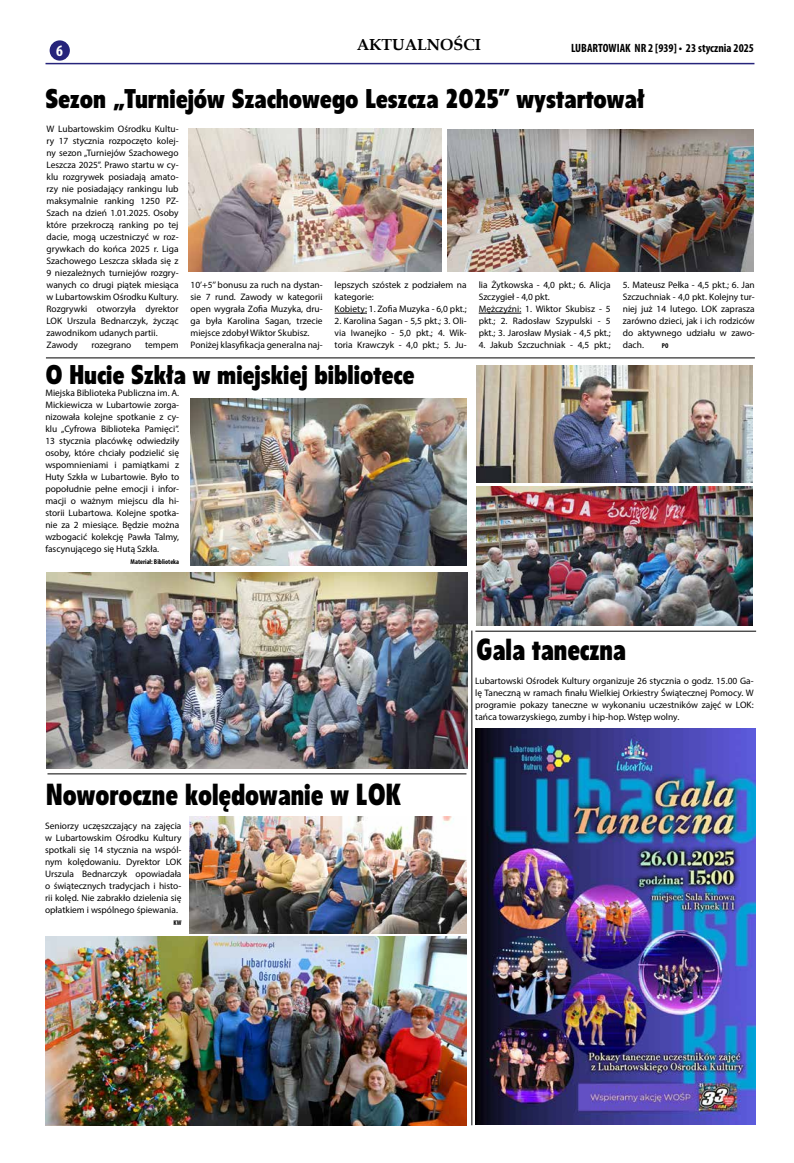
<style>
.page{position:relative;width:794px;height:1163px;background:#fff}
.page>*{position:absolute;margin:0;border:0;box-sizing:border-box;transform-origin:0 0}
.t1{font:29.3px "EFN Olivea OT";color:#000;scale:.9 1}
.t2{font:26.1px "EFN Olivea OT";color:#000}
.t3{font:700 16px "Book Antiqua";color:#000}
.t4{font:700 condensed 16px "Myriad Pro";color:#fff}
.t5{font:700 condensed 12px "Myriad Pro";color:#000}
.t6{font:9.4px/12px "Myriad Pro";color:#000;text-align:justify}
.t7{font:700 condensed 7px "Myriad Pro";color:#000}
</style>
<div class="page">
<div style="left:50px;top:40px;width:20px;height:21px;background:#26247b;border-radius:50%"></div>
<hr style="left:45px;top:63px;width:709px;height:1px;background:#26247b">
<hr style="left:46px;top:357px;width:709px;height:1px;background:#000">
<hr style="left:335px;top:313px;width:32px;height:1px;background:#000">
<hr style="left:479px;top:313px;width:42px;height:1px;background:#000">
<img style="left:447px;top:130px;width:306px;height:141px">
<img style="left:189px;top:129px;width:253px;height:142px">
<img style="left:475px;top:728px;width:280px;height:396px">
<hr style="left:475px;top:630px;width:281px;height:1px;background:#000">
<hr style="left:47px;top:773px;width:419px;height:1px;background:#000">
<img style="left:45px;top:936px;width:421px;height:188px">
<img style="left:189px;top:816px;width:278px;height:117px">
<img style="left:190px;top:398px;width:276px;height:167px">
<img style="left:476px;top:365px;width:277px;height:117px">
<img style="left:476px;top:486px;width:276px;height:139px">
<img style="left:46px;top:572px;width:422px;height:196px">
<hr style="left:471px;top:630px;width:1px;height:494px;background:#000">
<h3 class="t4" style="left:56px;top:40px;width:8px">6</h3>
<h3 class="t3" style="left:357px;top:34px;width:126px">AKTUALNOŚCI</h3>
<p class="t5" style="left:571px;top:41px;width:184px">LUBARTOWIAK NR 2 [939] • 23 stycznia 2025</p>
<h2 class="t2" style="left:45px;top:82px;width:600px">Sezon „Turniejów Szachowego Leszcza 2025” wystartował</h2>
<p class="t6" style="left:46px;top:123px;width:134px;text-align:left">W Lubartowskim Ośrodku Kultu&shy;ry 17 stycznia rozpoczęto kolej&shy;ny sezon „Turniejów Szachowego<br>Leszcza 2025”. Prawo startu w cy&shy;klu rozgrywek posiadają amato&shy;rzy nie posiadający rankingu lub maksymalnie ranking 1250 PZ-<br>Szach na dzień 1.01.2025. Osoby które przekroczą ranking po tej dacie, mogą uczestniczyć w roz&shy;grywkach do końca 2025 r. Liga<br>Szachowego Leszcza składa się z<br>9 niezależnych turniejów rozgry&shy;wanych co drugi piątek miesiąca w Lubartowskim Ośrodku Kultury.<br>Rozgrywki otworzyła dyrektor<br>LOK Urszula Bednarczyk, życząc zawodnikom udanych partii.<br>Zawody</p>
<p class="t6" style="left:91px;top:339px;width:41px">rozegrano</p>
<p class="t6" style="left:145px;top:339px;width:35px">tempem</p>
<p class="t6" style="left:191px;top:279px;width:134px;text-align:left">10’+5’’ bonusu za ruch na dystan&shy;sie 7 rund. Zawody w kategorii open wygrała Zofia Muzyka, dru&shy;ga była Karolina Sagan, trzecie miejsce zdobył Wiktor Skubisz.<br>Poniżej klasyfikacja generalna naj-</p>
<p class="t6" style="left:335px;top:279px;width:134px;text-align:left">lepszych szóstek z podziałem na kategorie:<br>Kobiety: 1. Zofia Muzyka - 6,0 pkt.;</p>
<p class="t6" style="left:335px;top:315px;width:134px">2. Karolina Sagan - 5,5 pkt.; 3. Oli&shy;via Iwanejko - 5,0 pkt.; 4. Wik&shy;toria Krawczyk - 4,0 pkt.; 5. Ju-</p>
<h2 class="t2" style="left:46px;top:358px;width:370px">O Hucie Szkła w miejskiej bibliotece</h2>
<p class="t6" style="left:45px;top:387px;width:135px">Miejska Biblioteka Publiczna im. A.<br>Mickiewicza w Lubartowie zorga&shy;nizowała kolejne spotkanie z cy&shy;klu „Cyfrowa Biblioteka Pamięci”.<br>13 stycznia placówkę odwiedziły osoby, które chciały podzielić się wspomnieniami i pamiątkami z Huty Szkła w Lubartowie. Było to popołudnie pełne emocji i infor&shy;macji o ważnym miejscu dla hi&shy;storii Lubartowa. Kolejne spotka&shy;nie za 2 miesiące. Będzie można wzbogacić kolekcję Pawła Talmy, fascynującego się Hutą Szkła.</p>
<p class="t7" style="left:131px;top:557px;width:50px">Materiał: Biblioteka</p>
<p class="t6" style="left:479px;top:279px;width:134px;text-align:left">lia Żytkowska - 4,0 pkt.; 6. Alicja<br>Szczygieł - 4,0 pkt.<br>Mężczyźni: 1. Wiktor Skubisz - 5 pkt.; 2. Radosław Szypulski - 5 pkt.; 3. Jarosław Mysiak - 4,5 pkt.;</p>
<p class="t6" style="left:479px;top:339px;width:134px">4. Jakub Szczuchniak - 4,5 pkt.;</p>
<p class="t6" style="left:623px;top:279px;width:134px">5. Mateusz Pełka - 4,5 pkt.; 6. Jan Szczuchniak - 4,0 pkt. Kolejny tur&shy;niej już 14 lutego. LOK zaprasza zarówno dzieci, jak i ich rodziców do aktywnego udziału w zawo&shy;dach.</p>
<p class="t7" style="left:662px;top:341px;width:8px">PO</p>
<h1 class="t1" style="left:46px;top:775px;width:395px">Noworoczne kolędowanie w LOK</h1>
<p class="t6" style="left:45px;top:819px;width:138px">Seniorzy uczęszczający na zajęcia w Lubartowskim Ośrodku Kultury spotkali się 14 stycznia na wspól&shy;nym kolędowaniu. Dyrektor LOK Urszula Bednarczyk opowiadała o świątecznych tradycjach i histo&shy;rii kolęd. Nie zabrakło dzielenia się opłatkiem i wspólnego śpiewania.</p>
<p class="t7" style="left:173px;top:917px;width:9px">KW</p>
<h1 class="t1" style="left:476px;top:631px;width:168px">Gala taneczna</h1>
<p class="t6" style="left:475px;top:675px;width:280px">Lubartowski Ośrodek Kultury organizuje 26 stycznia o godz. 15.00 Ga&shy;lę Taneczną w ramach finału Wielkiej Orkiestry Świątecznej Pomocy. W programie pokazy taneczne w wykonaniu uczestników zajęć w LOK: tańca towarzyskiego, zumby i hip-hop. Wstęp wolny.</p>
</div>
